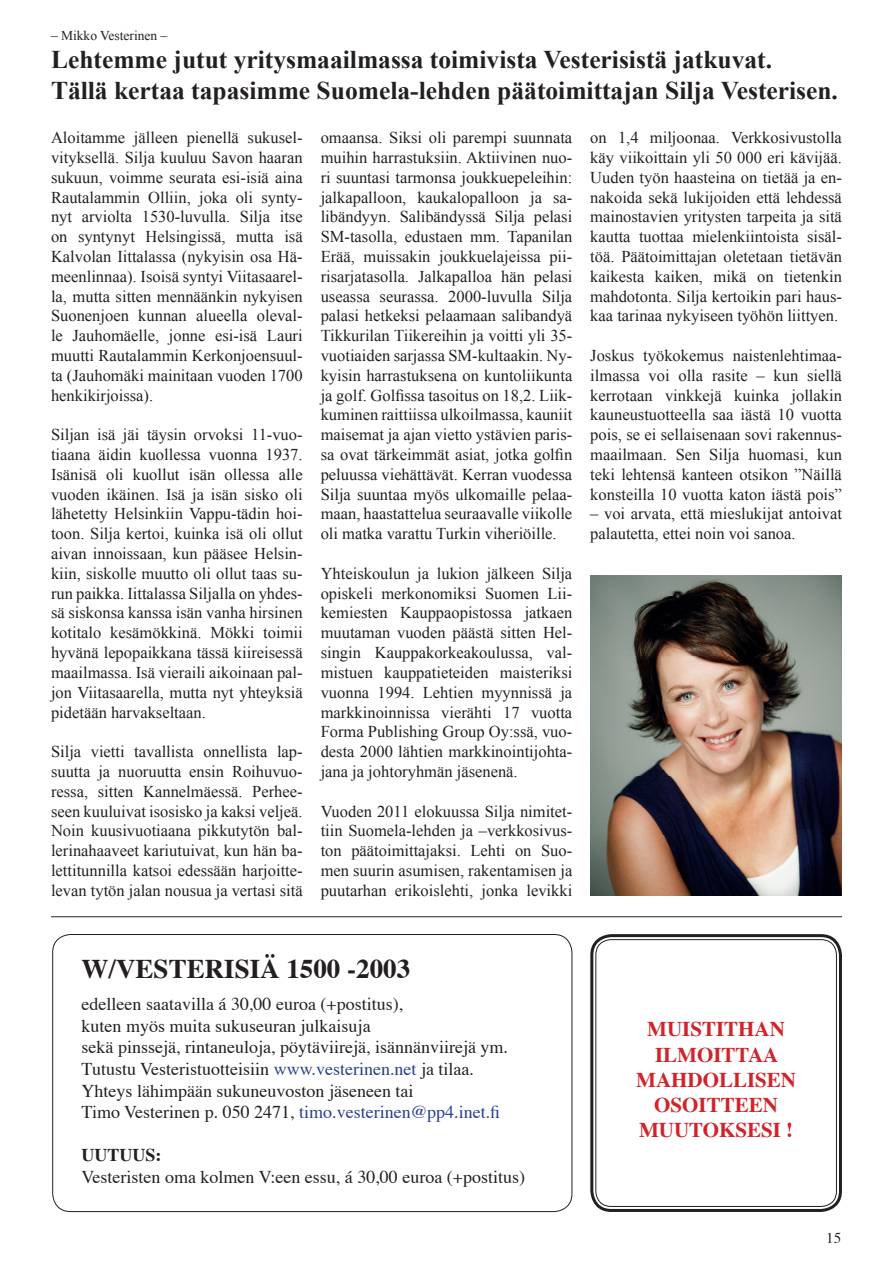
<style>
.page{position:relative;width:893px;height:1263px;background:#fff}
.page>*{position:absolute;margin:0;border:0;box-sizing:border-box;transform-origin:0 0}
.t1{font:700 27px "Times";color:#231f20}
.t2{font:700 25.5px/30.6px "Times New Roman";color:#231f20}
.t3{font:700 21px/25.2px "Times";color:#d1232a;text-align:center}
.t4{font:18px/21.6px "Times";color:#231f20}
.t5{font:700 18px "Times";color:#231f20}
.t6{font:16.5px/19.8px "Times New Roman";color:#231f20;text-align:justify}
.t7{font:15px "Times";color:#231f20}
.t8{font:13.5px "Times New Roman";color:#231f20}
.s1{color:#253f8e}
</style>
<div class="page">
<img style="left:590px;top:576px;width:252px;height:319px">
<div style="left:52px;top:934px;width:520px;height:278px;border:1px solid #231f20;border-radius:18px"></div>
<hr style="left:51px;top:916px;width:791px;height:1px;background:#231f20">
<div style="left:590px;top:934px;width:252px;height:278px;border:3px solid #231f20;border-radius:19px"></div>
<div style="left:595px;top:939px;width:242px;height:268px;border:1px solid #231f20;border-radius:15px"></div>
<p class="t8" style="left:51px;top:28px;width:118px">– Mikko Vesterinen –</p>
<h2 class="t2" style="left:51px;top:44px;width:788px">Lehtemme jutut yritysmaailmassa toimivista Vesterisistä jatkuvat.<br>Tällä kertaa tapasimme Suomela-lehden päätoimittajan Silja Vesterisen.</h2>
<p class="t6" style="left:51px;top:128px;width:253px">Aloitamme jälleen pienellä sukusel&shy;vityksellä. Silja kuuluu Savon haaran sukuun, voimme seurata esi-isiä aina Rautalammin Olliin, joka oli synty&shy;nyt arviolta 1530-luvulla. Silja itse on syntynyt Helsingissä, mutta isä Kalvolan Iittalassa (nykyisin osa Hä&shy;meenlinnaa). Isoisä syntyi Viitasaarel&shy;la, mutta sitten mennäänkin nykyisen Suonenjoen kunnan alueella oleval&shy;le Jauhomäelle, jonne esi-isä Lauri muutti Rautalammin Kerkonjoensuul&shy;ta (Jauhomäki mainitaan vuoden 1700 henkikirjoissa).</p>
<p class="t6" style="left:51px;top:425px;width:253px">Siljan isä jäi täysin orvoksi 11-vuo&shy;tiaana äidin kuollessa vuonna 1937.<br>Isänisä oli kuollut isän ollessa alle vuoden ikäinen. Isä ja isän sisko oli lähetetty Helsinkiin Vappu-tädin hoi&shy;toon. Silja kertoi, kuinka isä oli ollut aivan innoissaan, kun pääsee Helsin&shy;kiin, siskolle muutto oli ollut taas su&shy;run paikka. Iittalassa Siljalla on yhdes&shy;sä siskonsa kanssa isän vanha hirsinen kotitalo kesämökkinä. Mökki toimii hyvänä lepopaikkana tässä kiireisessä maailmassa. Isä vieraili aikoinaan pal&shy;jon Viitasaarella, mutta nyt yhteyksiä pidetään harvakseltaan.</p>
<p class="t6" style="left:51px;top:741px;width:253px">Silja vietti tavallista onnellista lap&shy;suutta ja nuoruutta ensin Roihuvuo&shy;ressa, sitten Kannelmäessä. Perhee&shy;seen kuuluivat isosisko ja kaksi veljeä.<br>Noin kuusivuotiaana pikkutytön bal&shy;lerinahaaveet kariutuivat, kun hän ba&shy;lettitunnilla katsoi edessään harjoitte&shy;levan tytön jalan nousua ja vertasi sitä</p>
<p class="t6" style="left:321px;top:128px;width:253px">omaansa. Siksi oli parempi suunnata muihin harrastuksiin. Aktiivinen nuo&shy;ri suuntasi tarmonsa joukkuepeleihin: jalkapalloon, kaukalopalloon ja sa&shy;libändyyn. Salibändyssä Silja pelasi SM-tasolla, edustaen mm. Tapanilan Erää, muissakin joukkuelajeissa pii&shy;risarjatasolla. Jalkapalloa hän pelasi useassa seurassa. 2000-luvulla Silja palasi hetkeksi pelaamaan salibandyä Tikkurilan Tiikereihin ja voitti yli 35- vuotiaiden sarjassa SM-kultaakin. Ny&shy;kyisin harrastuksena on kuntoliikunta ja golf. Golfissa tasoitus on 18,2. Liik&shy;kuminen raittiissa ulkoilmassa, kauniit maisemat ja ajan vietto ystävien paris&shy;sa ovat tärkeimmät asiat, jotka golfin peluussa viehättävät. Kerran vuodessa Silja suuntaa myös ulkomaille pelaa&shy;maan, haastattelua seuraavalle viikolle oli matka varattu Turkin viheriöille.</p>
<p class="t6" style="left:321px;top:563px;width:253px">Yhteiskoulun ja lukion jälkeen Silja opiskeli merkonomiksi Suomen Lii&shy;kemiesten Kauppaopistossa jatkaen muutaman vuoden päästä sitten Hel&shy;singin Kauppakorkeakoulussa, val&shy;mistuen kauppatieteiden maisteriksi vuonna 1994. Lehtien myynnissä ja markkinoinnissa vierähti 17 vuotta Forma Publishing Group Oy:ssä, vuo&shy;desta 2000 lähtien markkinointijohta&shy;jana ja johtoryhmän jäsenenä.</p>
<p class="t6" style="left:321px;top:801px;width:253px">Vuoden 2011 elokuussa Silja nimitet&shy;tiin Suomela-lehden ja –verkkosivus&shy;ton päätoimittajaksi. Lehti on Suo&shy;men suurin asumisen, rakentamisen ja puutarhan erikoislehti, jonka levikki</p>
<p class="t6" style="left:590px;top:128px;width:253px">on 1,4 miljoonaa. Verkkosivustolla käy viikoittain yli 50 000 eri kävijää.<br>Uuden työn haasteina on tietää ja en&shy;nakoida sekä lukijoiden että lehdessä mainostavien yritysten tarpeita ja sitä kautta tuottaa mielenkiintoista sisäl&shy;töä. Päätoimittajan oletetaan tietävän kaikesta kaiken, mikä on tietenkin mahdotonta. Silja kertoikin pari haus&shy;kaa tarinaa nykyiseen työhön liittyen.</p>
<p class="t6" style="left:590px;top:345px;width:253px">Joskus työkokemus naistenlehtimaa&shy;ilmassa voi olla rasite – kun siellä kerrotaan vinkkejä kuinka jollakin kauneustuotteella saa iästä 10 vuotta pois, se ei sellaisenaan sovi rakennus&shy;maailmaan. Sen Silja huomasi, kun teki lehtensä kanteen otsikon ”Näillä konsteilla 10 vuotta katon iästä pois”</p>
<p class="t6" style="left:590px;top:504px;width:253px">– voi arvata, että mieslukijat antoivat palautetta, ettei noin voi sanoa.</p>
<h1 class="t1" style="left:82px;top:943px;width:330px">W/VESTERISIÄ 1500 -2003</h1>
<p class="t4" style="left:82px;top:992px;width:428px">edelleen saatavilla á 30,00 euroa (+postitus),<br>kuten myös muita sukuseuran julkaisuja<br>sekä pinssejä, rintaneuloja, pöytäviirejä, isännänviirejä ym.<br>Tutustu Vesteristuotteisiin <span class="s1">www.vesterinen.net</span> ja tilaa.<br>Yhteys lähimpään sukuneuvoston jäseneen tai<br>Timo Vesterinen p. 050 2471 , <span class="s1">timo.vesterinen@pp4.inet.fi</span></p>
<p class="t5" style="left:82px;top:1138px;width:81px">UUTUUS:</p>
<p class="t4" style="left:82px;top:1164px;width:445px">Vesteristen oma kolmen V:een essu, á 30,00 euroa (+postitus)</p>
<p class="t3" style="left:636px;top:1014px;width:161px">MUISTITHAN<br>ILMOITTAA<br>MAHDOLLISEN<br>OSOITTEEN<br>MUUTOKSESI !</p>
<p class="t7" style="left:826px;top:1224px;width:16px">15</p>
</div>
